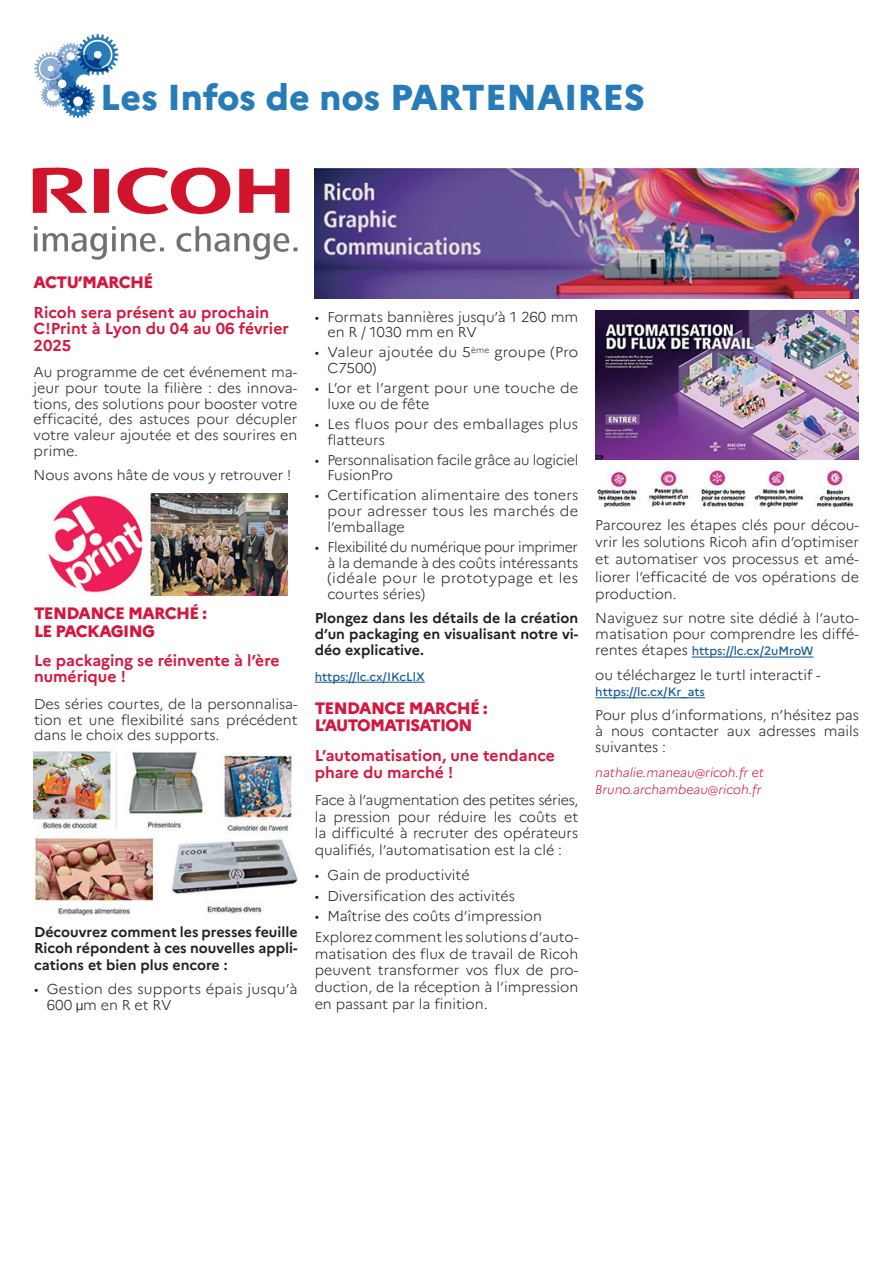
<style>
.page{position:relative;width:893px;height:1263px;background:#fff}
.page>*{position:absolute;margin:0;border:0;box-sizing:border-box;transform-origin:0 0}
.t1{font:800 36px "Marianne";color:#277bb8}
.titre{font:800 16.5px/18px "Marianne";letter-spacing:-.04em;color:#d4173e}
.titre_copie{font:700 15.75px/16.5px "Marianne";color:#d4173e}
.texte{font:300 14.25px/15.8px "Marianne";color:#231f20;text-align:justify}
.texte-2{font:700 14.25px/16.5px "Marianne";color:#231f20;text-align:justify}
.texte-3{font:300 14.25px/15.8px "Marianne";letter-spacing:.02em;color:#231f20}
.texte-4{font:italic 300 12.75px/16.5px "Marianne";color:#d4173e}
.texte-5{font:500 12px "Marianne";color:#175d9e}
.s1{font-family:"American Typewriter";font-weight:400}
.s2{font-weight:300;font-size:14.25px;color:#231f20}
</style>
<div class="page">
<svg style="left:34px;top:34px;width:84px;height:84px"></svg>
<div style="left:94px;top:51px;width:7px;height:7px;background:#fff;border-radius:50%"></div>
<div style="left:67px;top:53px;width:8px;height:8px;background:#fff;border-radius:50%"></div>
<div style="left:58px;top:80px;width:8px;height:8px;background:#fff;border-radius:50%"></div>
<div style="left:73px;top:97px;width:10px;height:9px;background:#fff;border-radius:50%"></div>
<img style="left:32px;top:167px;width:266px;height:93px">
<img style="left:315px;top:168px;width:544px;height:130px">
<img style="left:46px;top:494px;width:241px;height:101px">
<img style="left:34px;top:750px;width:264px;height:166px">
<hr style="left:315px;top:682px;width:110px;height:1px;background:#175d9e">
<img style="left:595px;top:311px;width:264px;height:148px">
<img style="left:596px;top:468px;width:257px;height:40px">
<hr style="left:692px;top:656px;width:122px;height:1px;background:#175d9e">
<hr style="left:595px;top:697px;width:110px;height:1px;background:#175d9e">
<h1 class="t1" style="left:100px;top:69px;width:546px">Les Infos de nos PARTENAIRES</h1>
<p class="titre" style="left:34px;top:272px;width:121px">ACTU’MARCHÉ</p>
<p class="titre_copie" style="left:34px;top:302px;width:257px">Ricoh sera présent au prochain<br>C!Print à Lyon du 04 au 06 février<br>2025</p>
<p class="texte" style="left:34px;top:363px;width:265px">Au programme de cet événement ma&shy;jeur pour toute la filière : des innova&shy;tions, des solutions pour booster votre efficacité, des astuces pour décupler votre valeur ajoutée et des sourires en prime.</p>
<p class="texte" style="left:34px;top:466px;width:259px">Nous avons hâte de vous y retrouver !</p>
<p class="titre" style="left:34px;top:602px;width:174px">TENDANCE MARCHÉ :<br>LE PACKAGING</p>
<p class="titre_copie" style="left:34px;top:651px;width:247px">Le packaging se réinvente à l’ère numérique !</p>
<p class="texte" style="left:34px;top:695px;width:265px">Des séries courtes, de la personnalisa&shy;tion et une flexibilité sans précédent dans le choix des supports.</p>
<p class="texte-2" style="left:34px;top:922px;width:265px">Découvrez comment les presses feuille Ricoh répondent à ces nouvelles appli&shy;cations et bien plus encore :</p>
<p class="texte" style="left:47px;top:980px;width:252px;text-indent:-13px">• Gestion des supports épais jusqu’à<br>600 <span class="s1">µ</span>m en R et RV</p>
<p class="texte" style="left:327px;top:307px;width:252px;text-indent:-13px">• Formats bannières jusqu’à 1 260 mm en R / 1030 mm en RV</p>
<p class="texte-3" style="left:327px;top:343px;width:252px;text-indent:-13px">• Valeur ajoutée du 5<sup>ème</sup> groupe (Pro<br>C7500)</p>
<p class="texte" style="left:327px;top:379px;width:252px;text-indent:-13px">• L’or et l’argent pour une touche de luxe ou de fête</p>
<p class="texte-3" style="left:327px;top:415px;width:252px;text-indent:-13px">• Les fluos pour des emballages plus flatteurs</p>
<p class="texte" style="left:327px;top:450px;width:252px;text-indent:-13px">• Personnalisation facile grâce au logiciel<br>FusionPro</p>
<p class="texte" style="left:327px;top:486px;width:253px;text-indent:-13px">• Certification alimentaire des toners pour adresser tous les marchés de l’emballage</p>
<p class="texte" style="left:327px;top:538px;width:252px;text-indent:-13px">• Flexibilité du numérique pour imprimer à la demande à des coûts intéressants (idéale pour le prototypage et les courtes séries)</p>
<p class="texte-2" style="left:315px;top:609px;width:265px;line-height:15.8px">Plongez dans les détails de la création d’un packaging en visualisant notre vi&shy;déo explicative.</p>
<p class="texte-5" style="left:315px;top:667px;width:112px">https://lc.cx/IKcLlX</p>
<p class="titre" style="left:315px;top:698px;width:174px;line-height:17.2px">TENDANCE MARCHÉ :<br>L’AUTOMATISATION</p>
<p class="titre_copie" style="left:315px;top:745px;width:242px;line-height:17.2px">L’automatisation, une tendance phare du marché !</p>
<p class="texte" style="left:315px;top:791px;width:265px;line-height:16.5px">Face à l’augmentation des petites séries, la pression pour réduire les coûts et la difficulté à recruter des opérateurs qualifiés, l’automatisation est la clé :</p>
<p class="texte" style="left:315px;top:866px;width:157px">• Gain de productivité</p>
<p class="texte" style="left:315px;top:886px;width:202px">• Diversification des activités</p>
<p class="texte" style="left:315px;top:907px;width:229px">• Maîtrise des coûts d’impression</p>
<p class="texte" style="left:315px;top:927px;width:265px;line-height:16.6px">Explorez comment les solutions d’auto&shy;matisation des flux de travail de Ricoh peuvent transformer vos flux de pro&shy;duction, de la réception à l’impression en passant par la finition.</p>
<p class="texte" style="left:595px;top:515px;width:265px;line-height:17.2px">Parcourez les étapes clés pour décou&shy;vrir les solutions Ricoh afin d’optimiser et automatiser vos processus et amé&shy;liorer l’efficacité de vos opérations de production.</p>
<p class="texte" style="left:595px;top:609px;width:265px">Naviguez sur notre site dédié à l’auto&shy;matisation pour comprendre les diffé-</p>
<p class="texte-5" style="left:595px;top:642px;width:220px"><span class="s2">rentes étapes</span> https://lc.cx/2uMroW</p>
<p class="texte" style="left:595px;top:666px;width:227px">ou téléchargez le turtl interactif -</p>
<p class="texte-5" style="left:595px;top:683px;width:111px">https://lc.cx/Kr_ats</p>
<p class="texte" style="left:595px;top:706px;width:265px">Pour plus d’informations, n’hésitez pas à nous contacter aux adresses mails suivantes :</p>
<p class="texte-4" style="left:595px;top:763px;width:170px">nathalie.maneau@ricoh.fr et<br>Bruno.archambeau@ricoh.fr</p>
</div>
